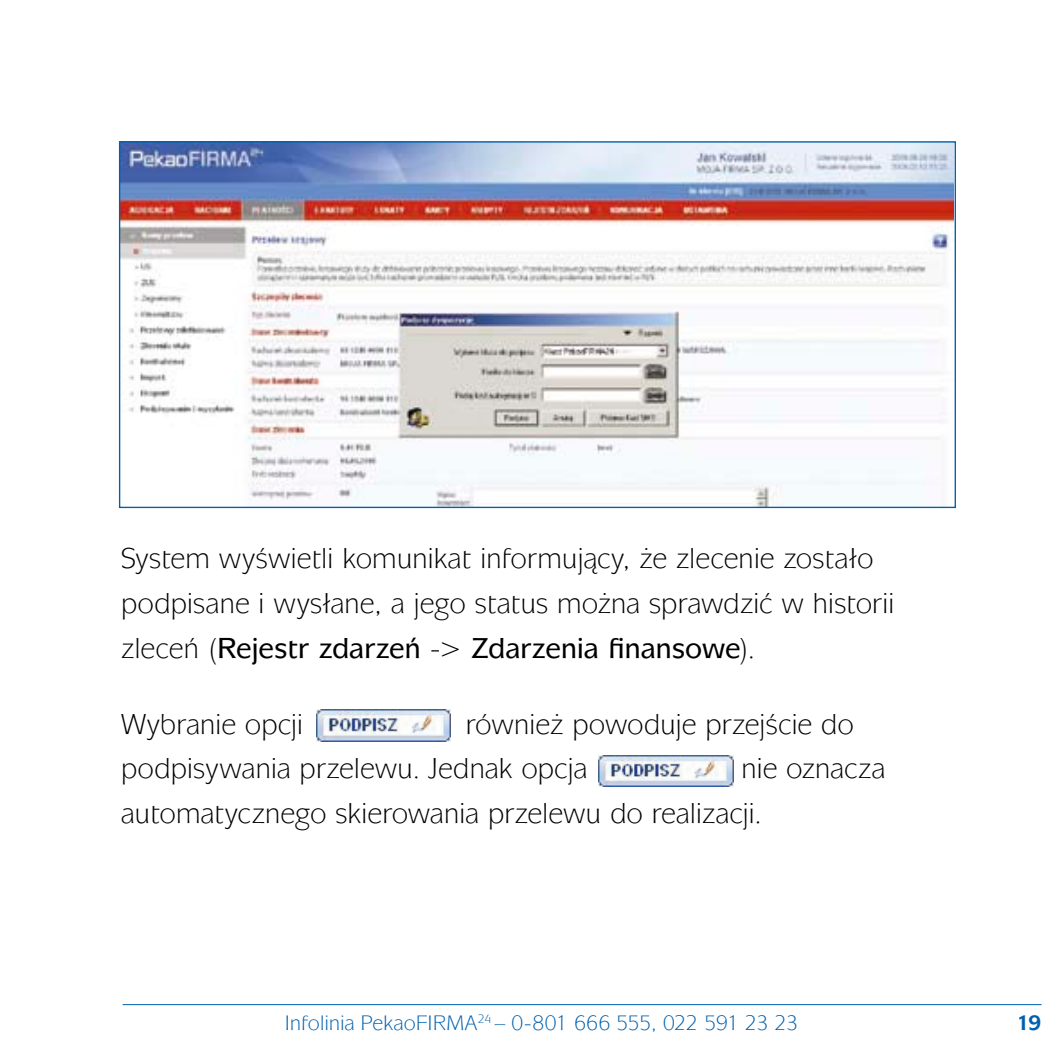
<style>
.page{position:relative;width:1063px;height:1063px;background:#fff}
.page>*{position:absolute;margin:0;border:0;box-sizing:border-box;transform-origin:0 0}
.t1{font:28.75px/44.5px "Mixage PL";letter-spacing:-.01em;color:#000}
.t2{font:21px "Mixage PL";letter-spacing:-.015em;color:#0060ad}
.t3{font:700 21px "Mixage PL";color:#0060ad}
.s1{font-weight:500}
</style>
<div class="page">
<img style="left:121px;top:143px;width:833px;height:363px">
<img style="left:316px;top:710px;width:135px;height:31px">
<img style="left:599px;top:755px;width:134px;height:32px">
<hr style="left:123px;top:1004px;width:919px;height:1px;background:#0060ad">
<p class="t1" style="left:121px;top:536px;width:775px">System wyÊwietli komunikat informujàcy, ˝e zlecenie zostało podpisane i wysłane, a jego status mo˝na sprawdziç w historii zleceƒ (<span class="s1">Rejestr zdarzeƒ</span> -&gt; <span class="s1">Zdarzenia finansowe</span>).</p>
<p class="t1" style="left:121px;top:701px;width:184px">Wybranie opcji</p>
<p class="t1" style="left:121px;top:701px;width:735px;text-indent:345px">równie˝ powoduje przejÊcie do podpisywania przelewu. Jednak opcja</p>
<p class="t1" style="left:121px;top:746px;width:766px;text-indent:620px">nie oznacza automatycznego skierowania przelewu do realizacji.</p>
<p class="t2" style="left:285px;top:1010px;width:515px">Infolinia PekaoFIRMA<sup>24</sup> – 0-801 666 555, 022 591 23 23</p>
<p class="t3" style="left:1016px;top:1010px;width:27px">19</p>
</div>
